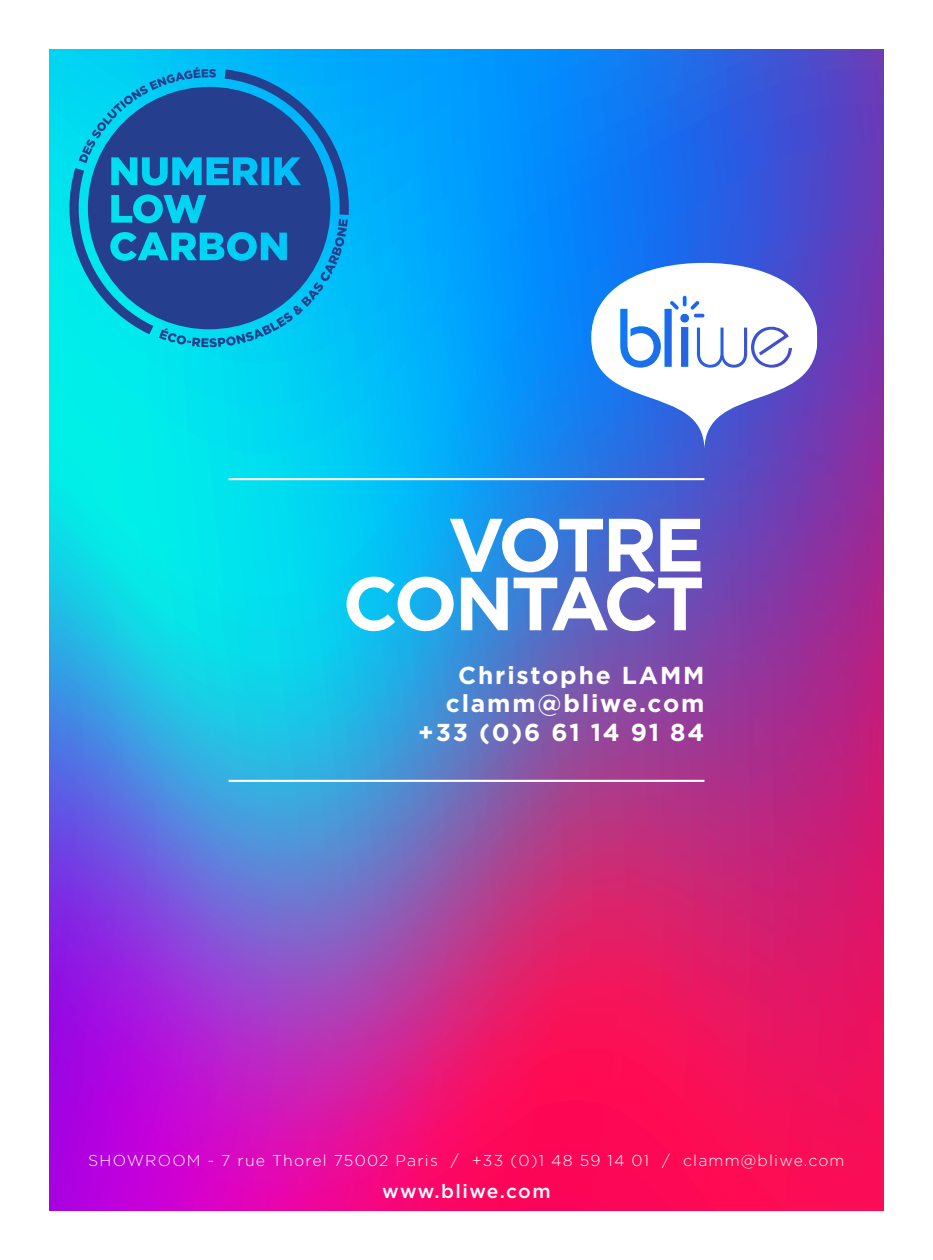
<style>
.page{position:relative;width:933px;height:1260px;background:#fff}
.page>*{position:absolute;margin:0;border:0;box-sizing:border-box;transform-origin:0 0}
.t1{font:700 75.25px/58.8px "Gotham";letter-spacing:-.05em;color:#fff;text-align:right}
.t2{font:700 24.5px "Gotham";letter-spacing:.075em;color:#fff}
.t3{font:500 19.25px "Gotham";letter-spacing:.07em;color:#fff}
.t4{font:300 15.75px "Gotham";letter-spacing:.075em;color:#fff}
</style>
<div class="page">
<img style="left:50px;top:50px;width:833px;height:1160px">
<hr style="left:228px;top:478px;width:476px;height:2px;background:#fff">
<hr style="left:228px;top:780px;width:476px;height:2px;background:#fff">
<svg style="left:591px;top:263px;width:226px;height:187px"></svg>
<svg style="left:69px;top:67px;width:280px;height:280px;background:#147dba"></svg>
<p class="t1" style="left:342px;top:514px;width:363px">VOTRE<br>CONTACT</p>
<p class="t2" style="left:458px;top:661px;width:248px">Christophe LAMM</p>
<p class="t2" style="left:446px;top:689px;width:260px">clamm@bliwe.com</p>
<p class="t2" style="left:418px;top:718px;width:288px">+33 (0)6 61 14 91 84</p>
<p class="t4" style="left:88px;top:1152px;width:758px">SHOWROOM - 7 rue Thorel 75002 Paris / +33 (0)1 48 59 14 01 / clamm@bliwe.com</p>
<p class="t3" style="left:382px;top:1179px;width:170px">www.bliwe.com</p>
</div>
